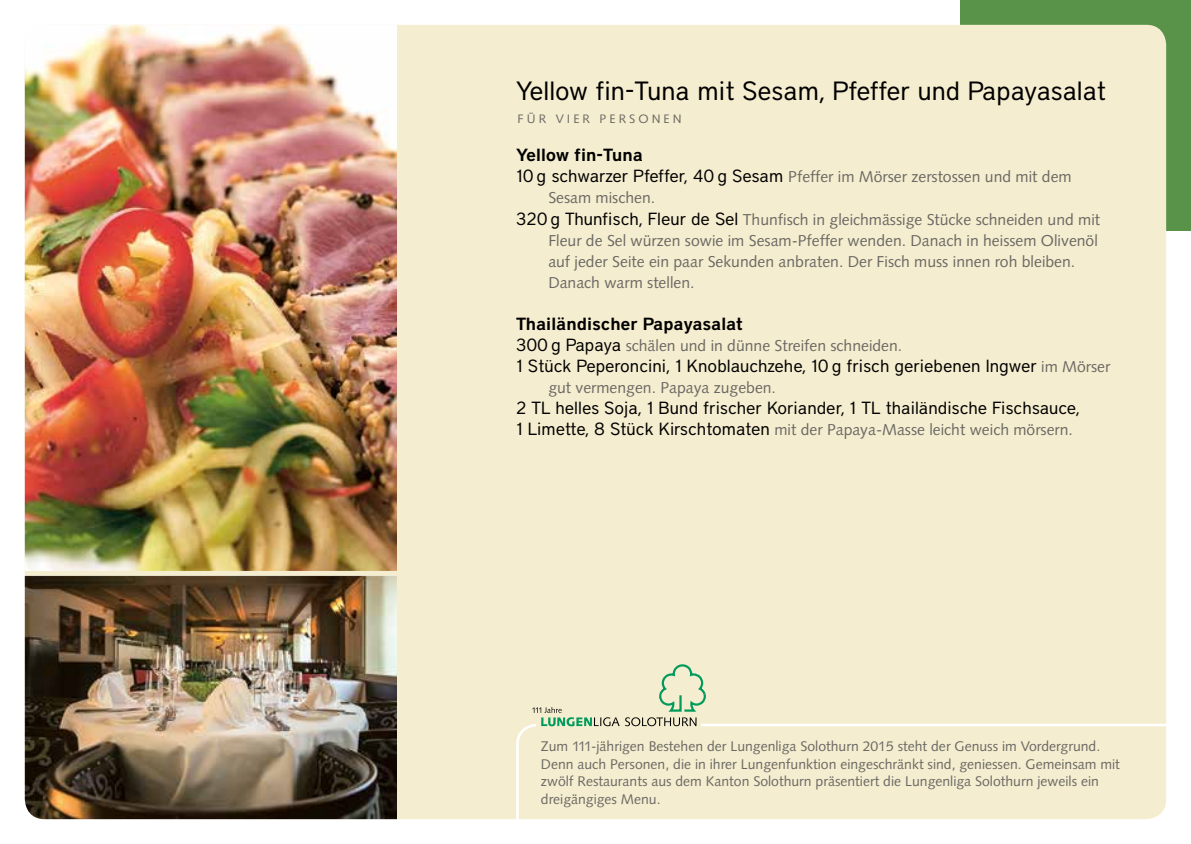
<style>
.page{position:relative;width:1191px;height:844px;background:#fff}
.page>*{position:absolute;margin:0;border:0;box-sizing:border-box;transform-origin:0 0}
.t1{font:26.25px "District";color:#000}
.t2{font:17.5px "District";color:#000}
.t3{font:600 17.5px "District";color:#000}
.t4{font:15.75px "Syntax";color:#6a6864}
.t5{font:14px/17.5px "Syntax";color:#6a6864}
.t6{font:12.25px "Syntax";letter-spacing:.25em;color:#6a6864}
.s1{font-family:"District";font-size:17.5px;color:#000}
.s2{font-family:"Syntax";font-size:15.75px;color:#6a6864}
</style>
<div class="page">
<div style="left:960px;top:0;width:231px;height:231px;background:#589349"></div>
<div style="left:25px;top:25px;width:1141px;height:794px;background:#f5edcf;border-radius:20px"></div>
<div style="left:516px;top:723px;width:675px;height:120px;border:3px solid #fff;border-radius:20px"></div>
<svg style="left:536px;top:722px;width:164px;height:5px"></svg>
<svg style="left:625px;top:717px;width:71px;height:9px"></svg>
<svg style="left:659px;top:664px;width:47px;height:47px"></svg>
<svg style="left:532px;top:707px;width:87px;height:19px"></svg>
<img style="left:25px;top:575px;width:372px;height:244px">
<img style="left:25px;top:25px;width:372px;height:545px">
<h1 class="t1" style="left:516px;top:76px;width:591px">Yellow fin-Tuna mit Sesam, Pfeffer und Papayasalat</h1>
<p class="t6" style="left:517px;top:111px;width:65px">für vier</p>
<p class="t6" style="left:599px;top:111px;width:19px">Pers</p>
<p class="t6" style="left:638px;top:111px;width:24px">o nen</p>
<p class="t3" style="left:516px;top:145px;width:128px">Yellow fin-Tuna</p>
<p class="t4" style="left:516px;top:168px;width:557px"><span class="s1">10 g schwarzer Pfeffer, 40 g Sesam</span> Pfeffer im Mörser zerstossen und mit dem</p>
<p class="t4" style="left:548px;top:189px;width:108px">Sesam mischen.</p>
<p class="t4" style="left:516px;top:210px;width:585px"><span class="s1">320 g Thunfisch, Fleur de Sel</span> Thunfisch in gleichmässige Stücke schneiden und mit</p>
<p class="t4" style="left:548px;top:231px;width:551px">Fleur de Sel würzen sowie im Sesam-Pfeffer wenden. Danach in heissem Olivenöl</p>
<p class="t4" style="left:548px;top:252px;width:528px">auf jeder Seite ein paar Sekunden anbraten. Der Fisch muss innen roh bleiben.</p>
<p class="t4" style="left:548px;top:273px;width:148px">Danach warm stellen.</p>
<p class="t3" style="left:516px;top:313px;width:228px">Thailändischer Papayasalat</p>
<p class="t4" style="left:516px;top:336px;width:388px"><span class="s1">300 g Papaya</span> schälen und in dünne Streifen schneiden.</p>
<p class="t2" style="left:516px;top:355px;width:596px">1 Stück Peperoncini, 1 Knoblauchzehe, 10 g frisch geriebenen Ingwer <span class="s2">im Mörser</span></p>
<p class="t4" style="left:548px;top:378px;width:229px">gut vermengen. Papaya zugeben.</p>
<p class="t2" style="left:516px;top:397px;width:565px">2 TL helles Soja, 1 Bund frischer Koriander, 1 TL thailändische Fischsauce,</p>
<p class="t4" style="left:516px;top:420px;width:558px"><span class="s1">1 Limette, 8 Stück Kirschtomaten</span> mit der Papaya-Masse leicht weich mörsern.</p>
<p class="t5" style="left:541px;top:737px;width:580px">Zum 111-jährigen Bestehen der Lungenliga Solothurn 2015 steht der Genuss im Vordergrund.<br>Denn auch Personen, die in ihrer Lungenfunktion eingeschränkt sind, geniessen. Gemeinsam mit zwölf Restaurants aus dem Kanton Solothurn präsentiert die Lungenliga Solothurn jeweils ein dreigängiges Menu.</p>
</div>
